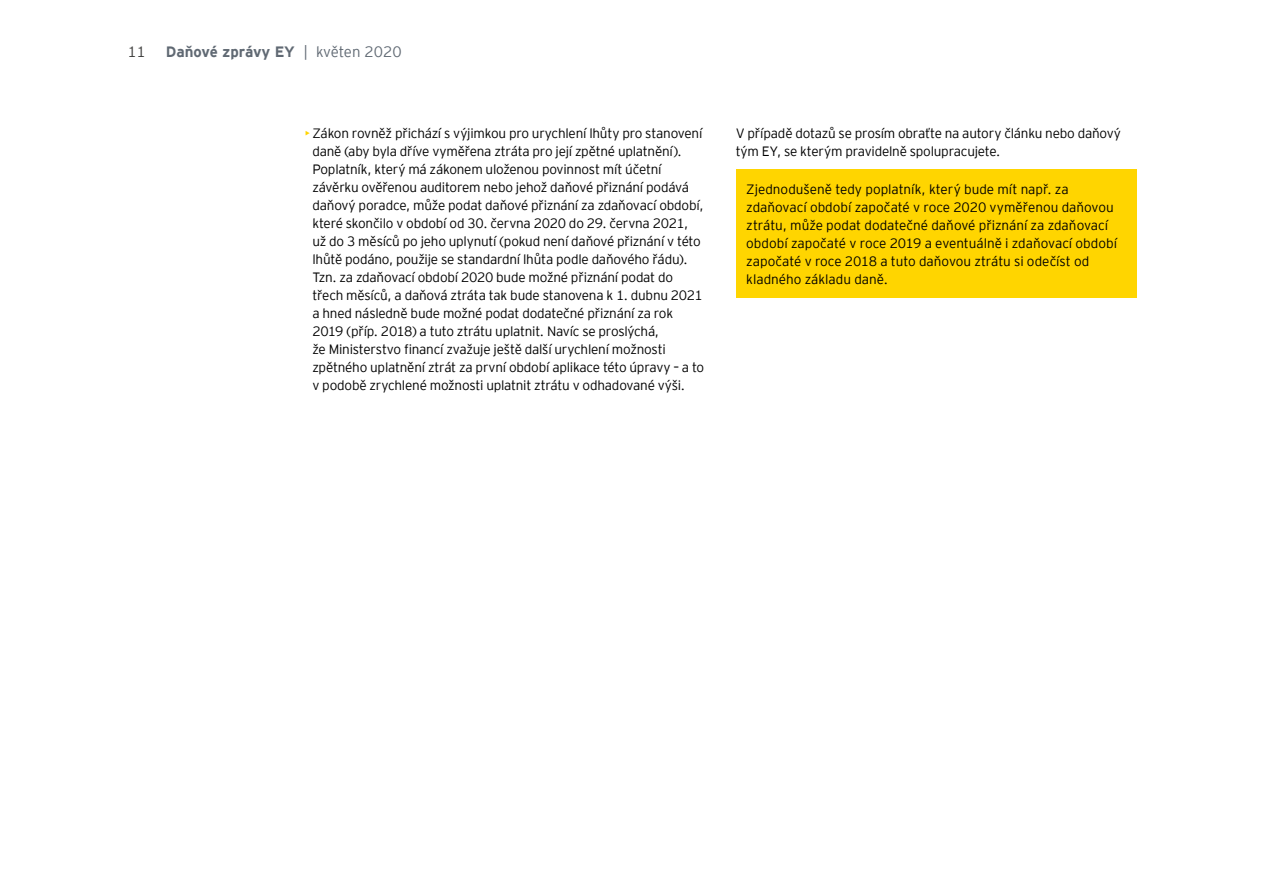
<style>
.page{position:relative;width:1263px;height:893px;background:#fff}
.page>*{position:absolute;margin:0;border:0;box-sizing:border-box;transform-origin:0 0}
.t1{font:700 15px "EY Interstate";letter-spacing:-.005em;color:#606973}
.t2{font:300 15px "EY Interstate";color:#3c3c3b}
.t3{font:300 13.5px/18px "EY Interstate";letter-spacing:-.015em;color:#000}
.s1{font-weight:300}
.s2{color:#ffd500}
</style>
<div class="page">
<div style="left:736px;top:169px;width:401px;height:129px;background:#ffd500"></div>
<p class="t2" style="left:127px;top:41px;width:20px">11</p>
<p class="t1" style="left:166px;top:41px;width:237px">Daňové zprávy EY <span class="s1">| květen 2020</span></p>
<p class="t3" style="left:312px;top:124px;width:393px;text-indent:-8px"><span class="s2">►•</span> Zákon rovněž přichází s výjimkou pro urychlení lhůty pro stanovení daně (aby byla dříve vyměřena ztráta pro její zpětné uplatnění).<br>Poplatník, který má zákonem uloženou povinnost mít účetní závěrku ověřenou auditorem nebo jehož daňové přiznání podává daňový poradce, může podat daňové přiznání za zdaňovací období, které skončilo v období od 30. června 2020 do 29. června 2021, už do 3 měsíců po jeho uplynutí (pokud není daňové přiznání v této lhůtě podáno, použije se standardní lhůta podle daňového řádu).<br>Tzn. za zdaňovací období 2020 bude možné přiznání podat do třech měsíců, a daňová ztráta tak bude stanovena k 1. dubnu 2021 a hned následně bude možné podat dodatečné přiznání za rok 2019 (příp. 2018) a tuto ztrátu uplatnit. Navíc se proslýchá,<br>že Ministerstvo financí zvažuje ještě další urychlení možnosti zpětného uplatnění ztrát za první období aplikace této úpravy – a to v podobě zrychlené možnosti uplatnit ztrátu v odhadované výši.</p>
<p class="t3" style="left:736px;top:124px;width:387px">V případě dotazů se prosím obraťte na autory článku nebo daňový tým EY, se kterým pravidelně spolupracujete.</p>
<p class="t3" style="left:746px;top:179px;width:372px">Zjednodušeně tedy poplatník, který bude mít např. za zdaňovací období započaté v roce 2020 vyměřenou daňovou ztrátu, může podat dodatečné daňové přiznání za zdaňovací období započaté v roce 2019 a eventuálně i zdaňovací období započaté v roce 2018 a tuto daňovou ztrátu si odečíst od kladného základu daně.</p>
</div>
